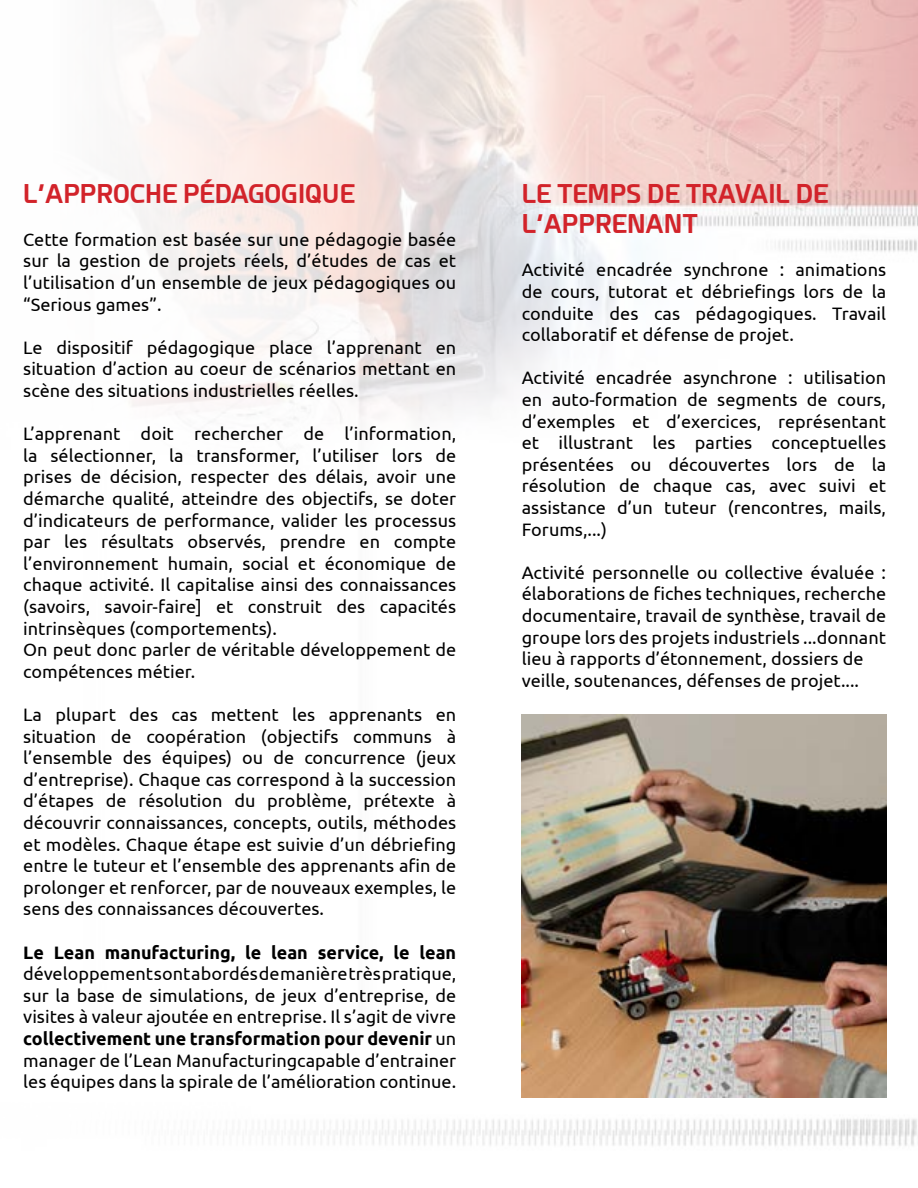
<style>
.page{position:relative;width:918px;height:1188px;background:#fff}
.page>*{position:absolute;margin:0;border:0;box-sizing:border-box;transform-origin:0 0}
.t1{font:700 25.5px/30.6px "Esphimere";color:#d2232a}
.t2{font:18px/21.6px "Ubuntu";color:#000;text-align:justify}
.t3{font:700 18px "Ubuntu";color:#000}
.s1{font-weight:700}
</style>
<div class="page">
<img style="left:125px;top:0;width:793px;height:1146px">
<img style="left:522px;top:715px;width:364px;height:382px">
<h1 class="t1" style="left:23px;top:178px;width:333px">L’APPROCHE PÉDAGOGIQUE</h1>
<p class="t2" style="left:23px;top:228px;width:435px">Cette formation est basée sur une pédagogie basée sur la gestion de projets réels, d’études de cas et l’utilisation d’un ensemble de jeux pédagogiques ou “Serious games”.</p>
<p class="t2" style="left:23px;top:336px;width:434px">Le dispositif pédagogique place l’apprenant en situation d’action au coeur de scénarios mettant en scène des situations industrielles réelles.</p>
<p class="t2" style="left:23px;top:422px;width:435px;text-align:left">L’apprenant doit rechercher de l’information, la sélectionner, la transformer, l’utiliser lors de prises de décision, respecter des délais, avoir une démarche qualité, atteindre des objectifs, se doter d’indicateurs de performance, valider les processus par les résultats observés, prendre en compte l’environnement humain, social et économique de chaque activité. Il capitalise ainsi des connaissances (savoirs, savoir-faire] et construit des capacités intrinsèques (comportements).<br>On peut donc parler de véritable développement de compétences métier.</p>
<p class="t2" style="left:23px;top:703px;width:435px">La plupart des cas mettent les apprenants en situation de coopération (objectifs communs à l’ensemble des équipes) ou de concurrence (jeux d’entreprise). Chaque cas correspond à la succession d’étapes de résolution du problème, prétexte à découvrir connaissances, concepts, outils, méthodes et modèles. Chaque étape est suivie d’un débriefing entre le tuteur et l’ensemble des apprenants afin de prolonger et renforcer, par de nouveaux exemples, le sens des connaissances découvertes.</p>
<p class="t3" style="left:23px;top:940px;width:435px">Le Lean manufacturing, le lean service, le lean</p>
<p class="t2" style="left:23px;top:962px;width:435px">développement sont abordés de manière très pratique, sur la base de simulations, de jeux d’entreprise, de visites à valeur ajoutée en entreprise. Il s’agit de vivre <span class="s1">collectivement une transformation pour devenir</span> un manager de l’Lean Manufacturingcapable d’entrainer les équipes dans la spirale de l’amélioration continue.</p>
<h1 class="t1" style="left:522px;top:178px;width:308px">LE TEMPS DE TRAVAIL DE<br>L’APPRENANT</h1>
<p class="t2" style="left:522px;top:259px;width:366px">Activité encadrée synchrone : animations de cours, tutorat et débriefings lors de la conduite des cas pédagogiques. Travail collaboratif et défense de projet.</p>
<p class="t2" style="left:522px;top:367px;width:366px">Activité encadrée asynchrone : utilisation en auto-formation de segments de cours, d’exemples et d’exercices, représentant et illustrant les parties conceptuelles présentées ou découvertes lors de la résolution de chaque cas, avec suivi et assistance d’un tuteur (rencontres, mails, Forums,...)</p>
<p class="t2" style="left:522px;top:561px;width:366px;text-align:left">Activité personnelle ou collective évaluée : élaborations de fiches techniques, recherche documentaire, travail de synthèse, travail de groupe lors des projets industriels ...donnant lieu à rapports d’étonnement, dossiers de veille, soutenances, défenses de projet....</p>
</div>
